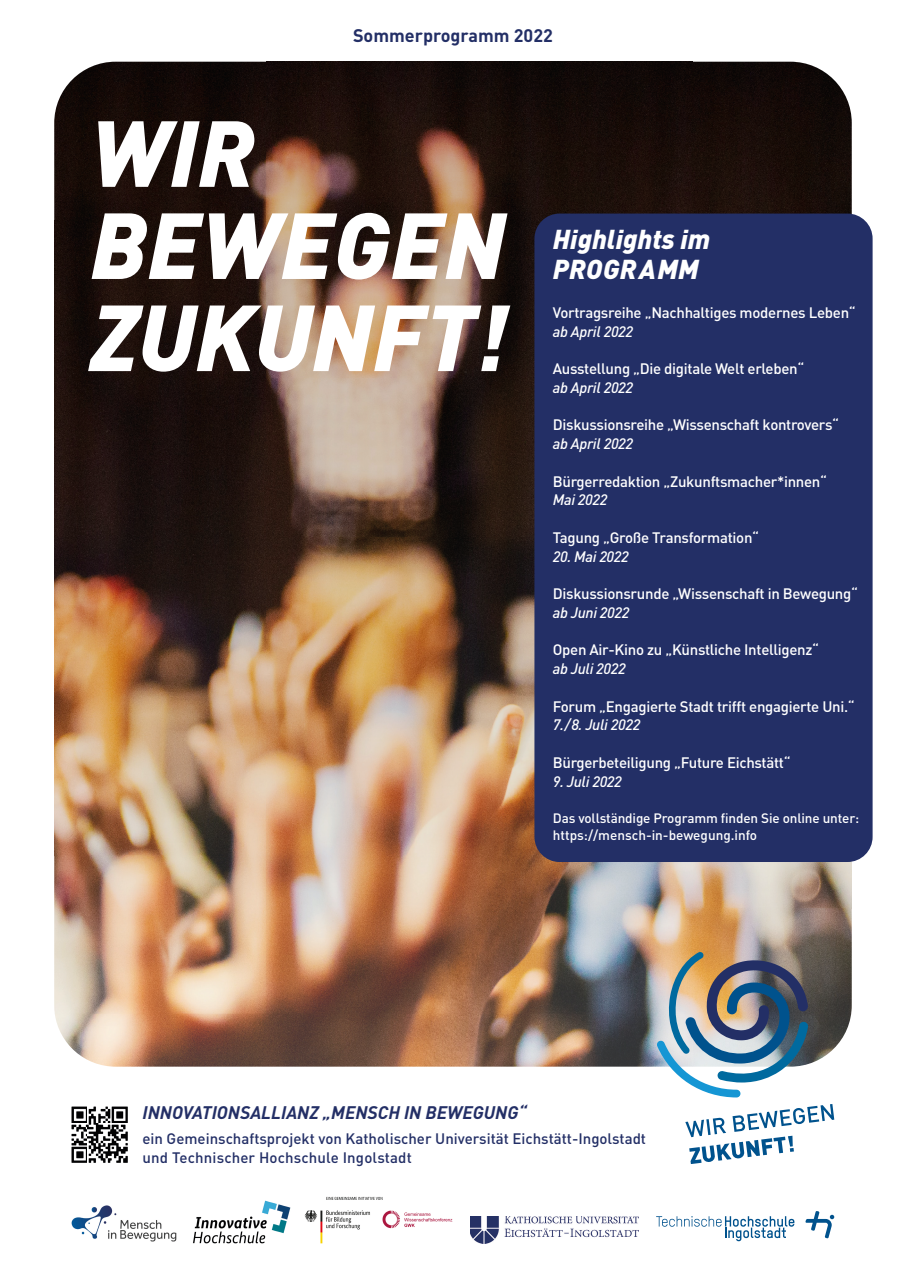
<style>
.page{position:relative;width:906px;height:1276px;background:#fff}
.page>*{position:absolute;margin:0;border:0;box-sizing:border-box;transform-origin:0 0}
.t1{font:italic 900 92.1px/92.1px "DIN";color:#fff}
.t2{font:italic 900 27px/30px "DIN";color:#fff}
.t3{font:italic 700 18px "DIN";color:#232f66}
.t4{font:700 18px "DIN";color:#232f66}
.t5{font:500 15px "DIN";letter-spacing:-.02em;color:#fff}
.t6{font:500 15px/18.8px "DIN";color:#232f66}
.t7{font:italic 500 15px "DIN";letter-spacing:-.02em;color:#fff}
.t8{font:500 13.5px/17.2px "DIN";letter-spacing:-.01em;color:#fff}
</style>
<div class="page">
<img style="left:71px;top:1205px;width:106px;height:37px">
<img style="left:54px;top:62px;width:797px;height:1004px">
<svg style="left:805px;top:1211px;width:29px;height:27px"></svg>
<svg style="left:656px;top:1216px;width:138px;height:25px"></svg>
<img style="left:470px;top:1216px;width:168px;height:27px">
<img style="left:657px;top:952px;width:151px;height:145px">
<svg style="left:685px;top:1104px;width:149px;height:59px"></svg>
<img style="left:71px;top:1106px;width:57px;height:57px">
<img style="left:193px;top:1196px;width:260px;height:48px">
<div style="left:534px;top:213px;width:338px;height:649px;background:#232f66;border-radius:25px"></div>
<p class="t4" style="left:353px;top:24px;width:201px">Sommerprogramm 2022</p>
<h1 class="t1" style="left:90px;top:103px;width:419px">WIR<br>BEWEGEN<br>ZUKUNFT!</h1>
<h2 class="t2" style="left:553px;top:223px;width:159px">Highlights im<br>PROGRAMM</h2>
<p class="t5" style="left:553px;top:303px;width:304px">Vortragsreihe „Nachhaltiges modernes Leben“</p>
<p class="t7" style="left:553px;top:321px;width:82px">ab April 2022</p>
<p class="t5" style="left:553px;top:359px;width:253px">Ausstellung „Die digitale Welt erleben“</p>
<p class="t7" style="left:553px;top:378px;width:82px">ab April 2022</p>
<p class="t5" style="left:553px;top:415px;width:288px">Diskussionsreihe „Wissenschaft kontrovers“</p>
<p class="t7" style="left:553px;top:434px;width:82px">ab April 2022</p>
<p class="t5" style="left:553px;top:471px;width:276px">Bürgerredaktion „Zukunftsmacher*innen“</p>
<p class="t7" style="left:553px;top:490px;width:56px">Mai 2022</p>
<p class="t5" style="left:553px;top:528px;width:208px">Tagung „Große Transformation“</p>
<p class="t7" style="left:553px;top:546px;width:77px">20. Mai 2022</p>
<p class="t5" style="left:553px;top:584px;width:307px">Diskussionsrunde „Wissenschaft in Bewegung“</p>
<p class="t7" style="left:553px;top:603px;width:78px">ab Juni 2022</p>
<p class="t5" style="left:553px;top:640px;width:268px">Open Air-Kino zu „Künstliche Intelligenz“</p>
<p class="t7" style="left:553px;top:659px;width:74px">ab Juli 2022</p>
<p class="t5" style="left:553px;top:696px;width:303px">Forum „Engagierte Stadt trifft engagierte Uni.“</p>
<p class="t7" style="left:553px;top:715px;width:89px">7./8. Juli 2022</p>
<p class="t5" style="left:553px;top:753px;width:239px">Bürgerbeteiligung „Future Eichstätt“</p>
<p class="t7" style="left:553px;top:771px;width:71px">9. Juli 2022</p>
<p class="t8" style="left:553px;top:808px;width:308px">Das vollständige Programm finden Sie online unter: https://mensch-in-bewegung.info</p>
<p class="t3" style="left:142px;top:1101px;width:386px">INNOVATIONSALLIANZ „MENSCH IN BEWEGUNG“</p>
<p class="t6" style="left:142px;top:1129px;width:505px">ein Gemeinschaftsprojekt von Katholischer Universität Eichstätt-Ingolstadt und Technischer Hochschule Ingolstadt</p>
</div>
